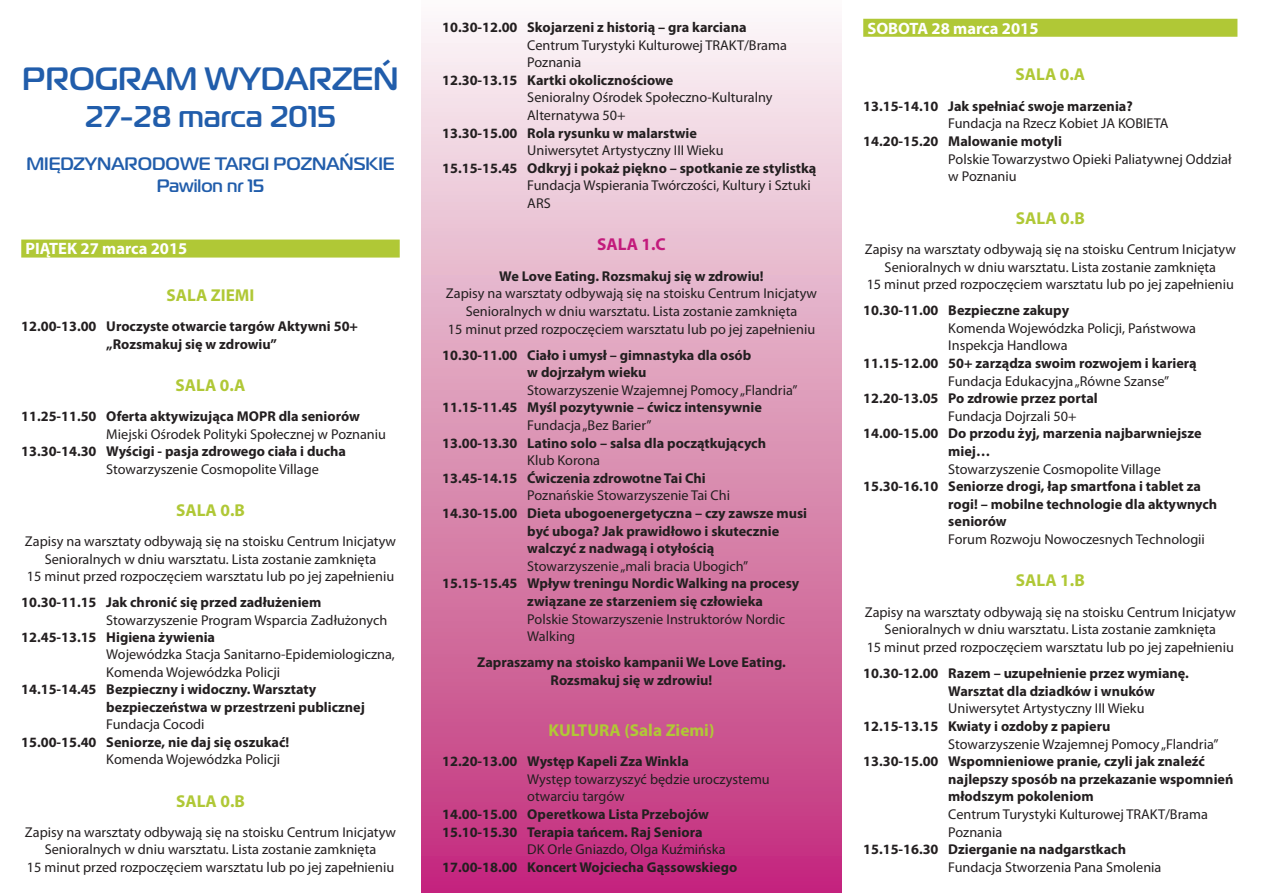
<style>
.page{position:relative;width:1263px;height:893px;background:#fff}
.page>*{position:absolute;margin:0;border:0;box-sizing:border-box;transform-origin:0 0}
.t1{font:500 32.25px "Magistral";color:#215dab}
.t2{font:500 30px "Magistral";color:#215dab}
.t3{font:500 18px "Magistral";color:#215dab}
.tyt{font:700 17.25px "Myriad Pro";color:#b0c836}
.tyt_kolor_2{font:700 17.25px "Myriad Pro";color:#c31b7c}
.data2{font:700 16.5px "Myriad Pro";color:#fff}
.t4{font:700 14.25px/17.5px "Myriad Pro";color:#231f20}
.t5{font:14.25px/17.5px "Myriad Pro";color:#231f20}
.s1{font-weight:400}
.s2{font-weight:700}
</style>
<div class="page">
<div style="left:421px;top:0;width:421px;height:893px;background:linear-gradient(to bottom,#f9f9f6,#c12d79)"></div>
<div style="left:21px;top:240px;width:379px;height:18px;background:#b0c836"></div>
<div style="left:863px;top:19px;width:374px;height:18px;background:#b0c836"></div>
<p class="t1" style="left:22px;top:59px;width:378px">PROGRAM WYDARZEŃ</p>
<p class="t2" style="left:85px;top:98px;width:253px">27-28 marca 2015</p>
<p class="t3" style="left:26px;top:153px;width:370px">MIĘDZYNARODOWE TARGI POZNAŃSKIE</p>
<p class="t3" style="left:157px;top:174px;width:109px">Pawilon nr 15</p>
<p class="data2" style="left:26px;top:238px;width:163px">PIĄTEK 27 marca 2015</p>
<p class="tyt" style="left:167px;top:284px;width:89px">SALA ZIEMI</p>
<p class="t4" style="left:21px;top:317px;width:338px;text-align:center">12.00-13.00 Uroczyste otwarcie targów Aktywni 50+ „Rozsmakuj się w zdrowiu”</p>
<p class="tyt" style="left:176px;top:374px;width:71px">SALA 0.A</p>
<p class="t4" style="left:106px;top:407px;width:281px;text-indent:-85px">11.25-11.50 Oferta aktywizująca MOPR dla seniorów<br><span class="s1">Miejski Ośrodek Polityki Społecznej w Poznaniu</span></p>
<p class="t4" style="left:106px;top:442px;width:241px;text-indent:-85px">13.30-14.30 Wyścigi - pasja zdrowego ciała i ducha<br><span class="s1">Stowarzyszenie Cosmopolite Village</span></p>
<p class="tyt" style="left:176px;top:499px;width:70px">SALA 0.B</p>
<p class="t5" style="left:25px;top:532px;width:373px;text-align:center">Zapisy na warsztaty odbywają się na stoisku Centrum Inicjatyw<br>Senioralnych w dniu warsztatu. Lista zostanie zamknięta<br>15 minut przed rozpoczęciem warsztatu lub po jej zapełnieniu</p>
<p class="t4" style="left:106px;top:593px;width:283px;text-indent:-85px">10.30-11.15 Jak chronić się przed zadłużeniem<br><span class="s1">Stowarzyszenie Program Wsparcia Zadłużonych</span></p>
<p class="t5" style="left:106px;top:628px;width:290px;text-indent:-85px"><span class="s2">12.45-13.15 Higiena żywienia<br></span>Wojewódzka Stacja Sanitarno-‑Epidemiologiczna,<br>Komenda Wojewódzka Policji</p>
<p class="t4" style="left:106px;top:680px;width:260px;text-indent:-85px">14.15-14.45 Bezpieczny i widoczny. Warsztaty bezpieczeństwa w przestrzeni publicznej<br><span class="s1">Fundacja Cocodi</span></p>
<p class="t4" style="left:106px;top:733px;width:184px;text-indent:-85px">15.00-15.40 Seniorze, nie daj się oszukać!<br><span class="s1">Komenda Wojewódzka Policji</span></p>
<p class="tyt" style="left:176px;top:789px;width:70px">SALA 0.B</p>
<p class="t5" style="left:25px;top:823px;width:373px;text-align:center">Zapisy na warsztaty odbywają się na stoisku Centrum Inicjatyw<br>Senioralnych w dniu warsztatu. Lista zostanie zamknięta<br>15 minut przed rozpoczęciem warsztatu lub po jej zapełnieniu</p>
<p class="t5" style="left:527px;top:18px;width:261px;text-indent:-85px"><span class="s2">10.30-12.00 Skojarzeni z historią – gra karciana<br></span>Centrum Turystyki Kulturowej TRAKT/Brama<br>Poznania</p>
<p class="t5" style="left:527px;top:71px;width:247px;text-indent:-85px"><span class="s2">12.30-13.15 Kartki okolicznościowe<br></span>Senioralny Ośrodek Społeczno-Kulturalny<br>Alternatywa 50+</p>
<p class="t4" style="left:527px;top:123px;width:198px;text-indent:-85px">13.30-15.00 Rola rysunku w malarstwie<br><span class="s1">Uniwersytet Artystyczny III Wieku</span></p>
<p class="t4" style="left:527px;top:159px;width:291px;text-indent:-85px">15.15-15.45 Odkryj i pokaż piękno – spotkanie ze stylistką<br><span class="s1">Fundacja Wspierania Twórczości, Kultury i Sztuki<br>ARS</span></p>
<p class="tyt_kolor_2" style="left:597px;top:233px;width:70px">SALA 1.C</p>
<p class="t5" style="left:446px;top:267px;width:373px;text-align:center"><span class="s2">We Love Eating. Rozsmakuj się w zdrowiu!<br></span>Zapisy na warsztaty odbywają się na stoisku Centrum Inicjatyw Senioralnych w dniu warsztatu. Lista zostanie zamknięta<br>15 minut przed rozpoczęciem warsztatu lub po jej zapełnieniu</p>
<p class="t4" style="left:527px;top:346px;width:272px;text-indent:-85px">10.30-11.00 Ciało i umysł – gimnastyka dla osób<br>w dojrzałym wieku<br><span class="s1">Stowarzyszenie Wzajemnej Pomocy „Flandria”</span></p>
<p class="t4" style="left:527px;top:398px;width:236px;text-indent:-85px">11.15-11.45 Myśl pozytywnie – ćwicz intensywnie<br><span class="s1">Fundacja „Bez Barier”</span></p>
<p class="t4" style="left:527px;top:434px;width:240px;text-indent:-85px">13.00-13.30 Latino solo – salsa dla początkujących<br><span class="s1">Klub Korona</span></p>
<p class="t4" style="left:527px;top:469px;width:204px;text-indent:-85px">13.45-14.15 Ćwiczenia zdrowotne Tai Chi<br><span class="s1">Poznańskie Stowarzyszenie Tai Chi</span></p>
<p class="t4" style="left:527px;top:504px;width:281px;text-indent:-85px">14.30-15.00 Dieta ubogoenergetyczna – czy zawsze musi być uboga? Jak prawidłowo i skutecznie walczyć z nadwagą i otyłością <span class="s1">Stowarzyszenie „mali bracia Ubogich”</span></p>
<p class="t4" style="left:527px;top:574px;width:274px;text-indent:-85px">15.15-15.45 Wpływ treningu Nordic Walking na procesy związane ze starzeniem się człowieka <span class="s1">Polskie Stowarzyszenie Instruktorów Nordic Walking</span></p>
<p class="t4" style="left:477px;top:653px;width:310px;text-align:center">Zapraszamy na stoisko kampanii We Love Eating.<br>Rozsmakuj się w zdrowiu!</p>
<p class="tyt" style="left:548px;top:719px;width:167px">KULTURA (Sala Ziemi)</p>
<p class="t5" style="left:527px;top:752px;width:244px;text-indent:-85px"><span class="s2">12.20-13.00 Występ Kapeli Zza Winkla<br></span>Występ towarzyszyć będzie uroczystemu otwarciu targów</p>
<p class="t4" style="left:442px;top:805px;width:268px">14.00-15.00 Operetkowa Lista Przebojów</p>
<p class="t4" style="left:527px;top:822px;width:200px;text-indent:-85px">15.10-15.30 Terapia tańcem. Raj Seniora<br><span class="s1">DK Orle Gniazdo, Olga Kuźmińska</span></p>
<p class="t4" style="left:442px;top:858px;width:297px">17.00-18.00 Koncert Wojciecha Gąssowskiego</p>
<p class="data2" style="left:867px;top:17px;width:172px">SOBOTA 28 marca 2015</p>
<p class="tyt" style="left:1015px;top:63px;width:71px">SALA 0.A</p>
<p class="t4" style="left:948px;top:97px;width:222px;text-indent:-85px">13.15-14.10 Jak spełniać swoje marzenia?<br><span class="s1">Fundacja na Rzecz Kobiet JA KOBIETA</span></p>
<p class="t5" style="left:948px;top:132px;width:285px;text-indent:-85px"><span class="s2">14.20-15.20 Malowanie motyli<br></span>Polskie Towarzystwo Opieki Paliatywnej Oddział w Poznaniu</p>
<p class="tyt" style="left:1016px;top:206px;width:70px">SALA 0.B</p>
<p class="t5" style="left:865px;top:240px;width:373px;text-align:center">Zapisy na warsztaty odbywają się na stoisku Centrum Inicjatyw<br>Senioralnych w dniu warsztatu. Lista zostanie zamknięta<br>15 minut przed rozpoczęciem warsztatu lub po jej zapełnieniu</p>
<p class="t5" style="left:948px;top:301px;width:249px;text-indent:-85px"><span class="s2">10.30-11.00 Bezpieczne zakupy<br></span>Komenda Wojewódzka Policji, Państwowa<br>Inspekcja Handlowa</p>
<p class="t4" style="left:948px;top:354px;width:250px;text-indent:-85px">11.15-12.00 50+ zarządza swoim rozwojem i karierą<br><span class="s1">Fundacja Edukacyjna „Równe Szanse”</span></p>
<p class="t4" style="left:948px;top:389px;width:151px;text-indent:-85px">12.20-13.05 Po zdrowie przez portal<br><span class="s1">Fundacja Dojrzali 50+</span></p>
<p class="t4" style="left:948px;top:424px;width:255px;text-indent:-85px">14.00-15.00 Do przodu żyj, marzenia najbarwniejsze miej…<br><span class="s1">Stowarzyszenie Cosmopolite Village</span></p>
<p class="t4" style="left:948px;top:477px;width:270px;text-indent:-85px">15.30-16.10 Seniorze drogi, łap smartfona i tablet za rogi! – mobilne technologie dla aktywnych seniorów<br><span class="s1">Forum Rozwoju Nowoczesnych Technologii</span></p>
<p class="tyt" style="left:1016px;top:569px;width:70px">SALA 1.B</p>
<p class="t5" style="left:865px;top:603px;width:373px;text-align:center">Zapisy na warsztaty odbywają się na stoisku Centrum Inicjatyw<br>Senioralnych w dniu warsztatu. Lista zostanie zamknięta<br>15 minut przed rozpoczęciem warsztatu lub po jej zapełnieniu</p>
<p class="t4" style="left:948px;top:664px;width:242px;text-indent:-85px">10.30-12.00 Razem – uzupełnienie przez wymianę.<br>Warsztat dla dziadków i wnuków<br><span class="s1">Uniwersytet Artystyczny III Wieku</span></p>
<p class="t5" style="left:948px;top:717px;width:272px;text-indent:-85px"><span class="s2">12.15-13.15 Kwiaty i ozdoby z papieru<br></span>Stowarzyszenie Wzajemnej Pomocy „Flandria”</p>
<p class="t4" style="left:948px;top:752px;width:287px;text-indent:-85px">13.30-15.00 Wspomnieniowe pranie, czyli jak znaleźć najlepszy sposób na przekazanie wspomnień młodszym pokoleniom<br><span class="s1">Centrum Turystyki Kulturowej TRAKT/Brama Poznania</span></p>
<p class="t4" style="left:948px;top:840px;width:215px;text-indent:-85px">15.15-16.30 Dzierganie na nadgarstkach<br><span class="s1">Fundacja Stworzenia Pana Smolenia</span></p>
</div>
